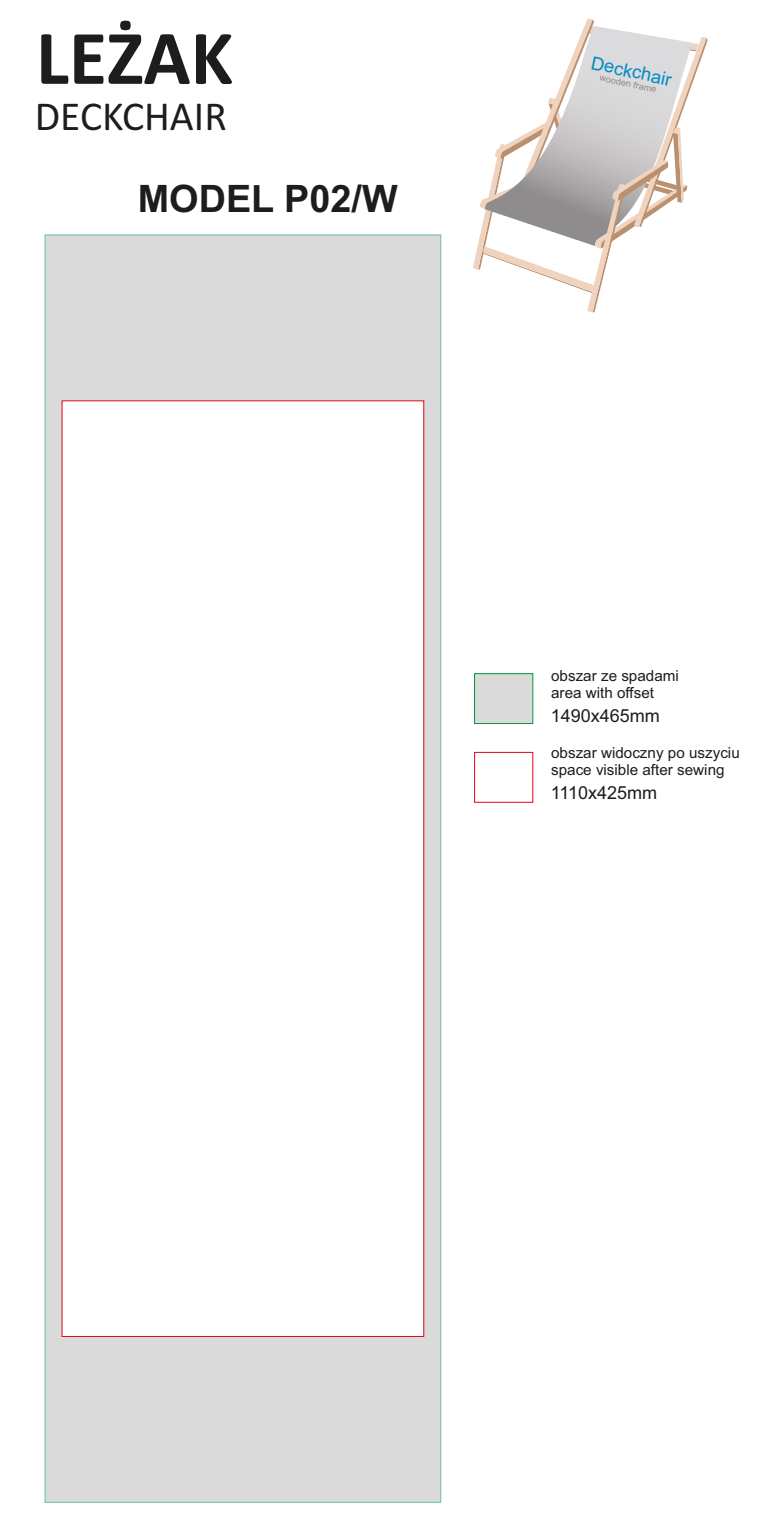
<style>
.page{position:relative;width:766px;height:1531px;background:#fff}
.page>*{position:absolute;margin:0;border:0;box-sizing:border-box;transform-origin:0 0}
.t1{font:700 77.97px "Calibri";letter-spacing:-.005em;color:#1d1d1b}
.t2{font:41.37px "Calibri";color:#1d1d1b}
.t3{font:700 37.83px "Arial";color:#1d1d1b}
.t4{font:18.45px "Arial";color:#008dc5}
.t5{font:18px "Arial";color:#1d1d1b}
.t6{font:15.21px/17px "Arial";color:#1d1d1b}
.t7{font:9.12px "Arial";color:#8f8c8e}
</style>
<div class="page">
<div style="left:45px;top:235px;width:396px;height:1267px;background:#dadada"></div>
<svg style="left:62px;top:401px;width:362px;height:935px"></svg>
<div style="left:474px;top:752px;width:58px;height:50px;border:1px solid #e30614"></div>
<svg style="left:474px;top:673px;width:59px;height:51px;background:#cbd5d0"></svg>
<svg style="left:473px;top:19px;width:234px;height:294px"></svg>
<h1 class="t1" style="left:36px;top:25px;width:199px">LEŻAK</h1>
<h2 class="t2" style="left:35px;top:98px;width:193px">DECKCHAIR</h2>
<h3 class="t3" style="left:138px;top:184px;width:261px">MODEL P02/W</h3>
<p class="t4" style="left:592px;top:56px;width:83px;rotate:12deg">Deckchair</p>
<p class="t7" style="left:600px;top:74px;width:59px;rotate:12deg">wooden frame</p>
<p class="t6" style="left:551px;top:669px;width:129px">obszar ze spadami area with offset</p>
<p class="t5" style="left:550px;top:709px;width:111px">1490x465mm</p>
<p class="t6" style="left:551px;top:746px;width:190px">obszar widoczny po uszyciu space visible after sewing</p>
<p class="t5" style="left:550px;top:786px;width:108px">1110x425mm</p>
</div>
